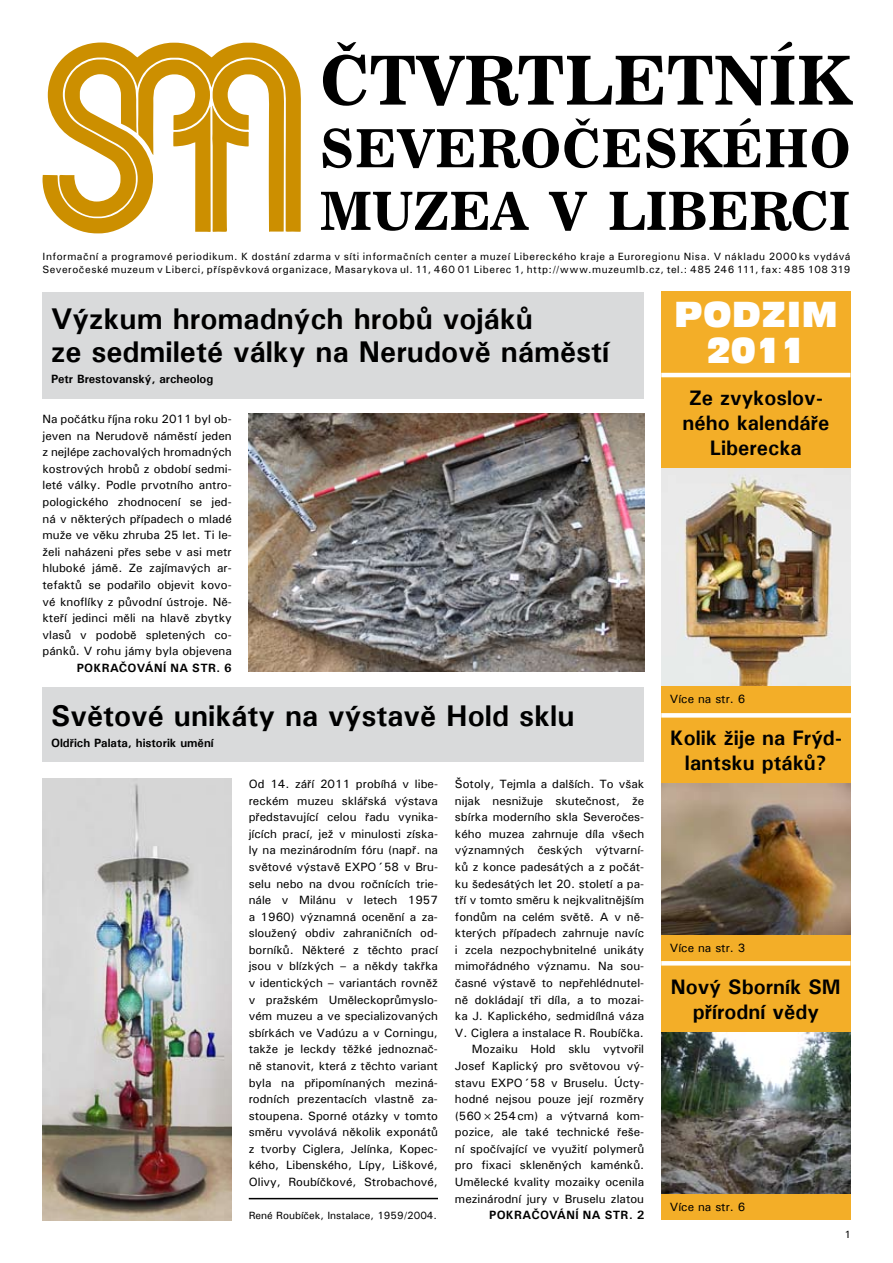
<style>
.page{position:relative;width:893px;height:1263px;background:#fff}
.page>*{position:absolute;margin:0;border:0;box-sizing:border-box;transform-origin:0 0}
.t1{font:66.9px "News 706 BT Bold C";letter-spacing:.005em;color:#000}
.t2{font:52.2px/62.7px "News 706 BT Bold C";letter-spacing:.02em;color:#000}
.t3{font:35.1px/36px "Antique Olive Compact";color:#fff;text-align:center}
.t4{font:700 30px/33px "Univers";color:#000}
.t5{font:700 21px/25.2px "Univers";color:#000;text-align:center}
.t6{font:500 12px/16.6px "Univers";color:#000;text-align:justify}
.t7{font:700 12px "Univers";color:#000}
.t8{font:700 12px "Univers";letter-spacing:.02em;color:#000}
.t9{font:500 10.5px/12.6px "Univers";letter-spacing:.05em;color:#000}
.t10{font:500 10.5px "Univers";color:#000}
</style>
<div class="page">
<svg style="left:62px;top:43px;width:239px;height:189px;fill:#cc8f00"></svg>
<svg style="left:43px;top:59px;width:241px;height:174px"></svg>
<div style="left:661px;top:291px;width:189px;height:929px;background:#f3ae28"></div>
<div style="left:43px;top:292px;width:601px;height:106px;background:#d9dadb"></div>
<img style="left:661px;top:468px;width:189px;height:217px">
<img style="left:661px;top:783px;width:189px;height:151px">
<img style="left:661px;top:1033px;width:189px;height:161px">
<div style="left:661px;top:713px;width:190px;height:5px;background:#fff"></div>
<svg style="left:661px;top:961px;width:189px;height:4px"></svg>
<div style="left:43px;top:687px;width:601px;height:75px;background:#d9dadb"></div>
<img style="left:249px;top:413px;width:395px;height:259px">
<img style="left:43px;top:779px;width:189px;height:441px">
<hr style="left:661px;top:373px;width:189px;height:4px;background:#fff">
<hr style="left:249px;top:1198px;width:189px;height:1px;background:#000">
<h1 class="t1" style="left:320px;top:40px;width:532px">ČTVRTLETNÍK</h1>
<h2 class="t2" style="left:320px;top:117px;width:532px">SEVEROČESKÉHO<br>MUZEA V LIBERCI</h2>
<p class="t9" style="left:43px;top:250px;width:809px">Informační a programové periodikum. K dostání zdarma v síti informačních center a muzeí Libereckého kraje a Euroregionu Nisa. V nákladu 2000 ks vydává<br>Severočeské muzeum v Liberci, příspěvková organizace, Masarykova ul. 11, 460 01 Liberec 1, http://www.muzeumlb.cz, tel.: 485 246 111, fax: 485 108 319</p>
<h3 class="t4" style="left:51px;top:302px;width:560px">Výzkum hromadných hrobů vojáků<br>ze sedmileté války na Nerudově náměstí</h3>
<p class="t7" style="left:51px;top:372px;width:164px">Petr Brestovanský, archeolog</p>
<p class="t6" style="left:43px;top:410px;width:191px">Na počátku října roku 2011 byl ob&shy;jeven na Nerudově náměstí jeden z nejlépe zachovalých hromadných kostrových hrobů z období sedmi&shy;leté války. Podle prvotního antro&shy;pologického zhodnocení se jed&shy;ná v některých případech o mladé muže ve věku zhruba 25 let. Ti le&shy;želi naházeni přes sebe v asi metr hluboké jámě. Ze zajímavých ar&shy;tefaktů se podařilo objevit kovo&shy;vé knoflíky z původní ústroje. Ně&shy;kteří jedinci měli na hlavě zbytky vlasů v podobě spletených co&shy;pánků. V rohu jámy byla objevena</p>
<p class="t8" style="left:77px;top:660px;width:157px">POKRAČOVÁNÍ NA STR. 6</p>
<h3 class="t4" style="left:51px;top:698px;width:525px">Světové unikáty na výstavě Hold sklu</h3>
<p class="t7" style="left:51px;top:735px;width:164px">Oldřich Palata, historik umění</p>
<p class="t6" style="left:249px;top:775px;width:191px">Od 14. září 2011 probíhá v libe&shy;reckém muzeu sklářská výstava představující celou řadu vynika&shy;jících prací, jež v minulosti získa&shy;ly na mezinárodním fóru (např. na světové výstavě EXPO´58 v Bru&shy;selu nebo na dvou ročnících trie&shy;nále v Milánu v letech 1957 a 1960) významná ocenění a za&shy;sloužený obdiv zahraničních od&shy;borníků. Některé z těchto prací jsou v blízkých – a někdy takřka v identických – variantách rovněž v pražském Uměleckoprůmyslo&shy;vém muzeu a ve specializovaných sbírkách ve Vadúzu a v Corningu, takže je leckdy těžké jednoznač&shy;ně stanovit, která z těchto variant byla na připomínaných meziná&shy;rodních prezentacích vlastně za&shy;stoupena. Sporné otázky v tomto směru vyvolává několik exponátů z tvorby Ciglera, Jelínka, Kopec&shy;kého, Libenského, Lípy, Liškové, Olivy, Roubíčkové, Strobachové,</p>
<p class="t6" style="left:455px;top:775px;width:191px;text-align:right">Šotoly, Tejmla a dalších. To však nijak nesnižuje skutečnost, že sbírka moderního skla Severočes&shy;kého muzea zahrnuje díla všech významných českých výtvarní&shy;ků z konce padesátých a z počát&shy;ku šedesátých let 20. století a pa&shy;tří v tomto směru k nejkvalitnějším fondům na celém světě. A v ně&shy;kterých případech zahrnuje navíc i zcela nezpochybnitelné unikáty mimořádného významu. Na sou&shy;časné výstavě to nepřehlédnutel&shy;ně dokládají tři díla, a to mozai&shy;ka J. Kaplického, sedmidílná váza<br>V. Ciglera a instalace R. Roubíčka.<br>Mozaiku Hold sklu vytvořil<br>Josef Kaplický pro světovou vý&shy;stavu EXPO´58 v Bruselu. Úcty&shy;hodné nejsou pouze její rozměry (560×254cm) a výtvarná kom&shy;pozice, ale také technické řeše&shy;ní spočívající ve využití polymerů pro fixaci skleněných kaménků.<br>Umělecké kvality mozaiky ocenila mezinárodní jury v Bruselu zlatou</p>
<p class="t10" style="left:249px;top:1209px;width:190px">René Roubíček, Instalace, 1959/2004.</p>
<p class="t8" style="left:489px;top:1207px;width:157px">POKRAČOVÁNÍ NA STR. 2</p>
<h3 class="t3" style="left:674px;top:296px;width:166px">PODZIM<br>2011</h3>
<h3 class="t5" style="left:682px;top:384px;width:148px">Ze zvykoslov&shy;ného kalendáře<br>Liberecka</h3>
<p class="t6" style="left:670px;top:690px;width:77px">Více na str. 6</p>
<h3 class="t5" style="left:670px;top:724px;width:174px">Kolik žije na Frýd&shy;lantsku ptáků?</h3>
<p class="t6" style="left:670px;top:939px;width:77px">Více na str. 3</p>
<h3 class="t5" style="left:671px;top:973px;width:172px">Nový Sborník SM přírodní vědy</h3>
<p class="t6" style="left:670px;top:1198px;width:77px">Více na str. 6</p>
<p class="t9" style="left:844px;top:1228px;width:8px">1</p>
</div>
